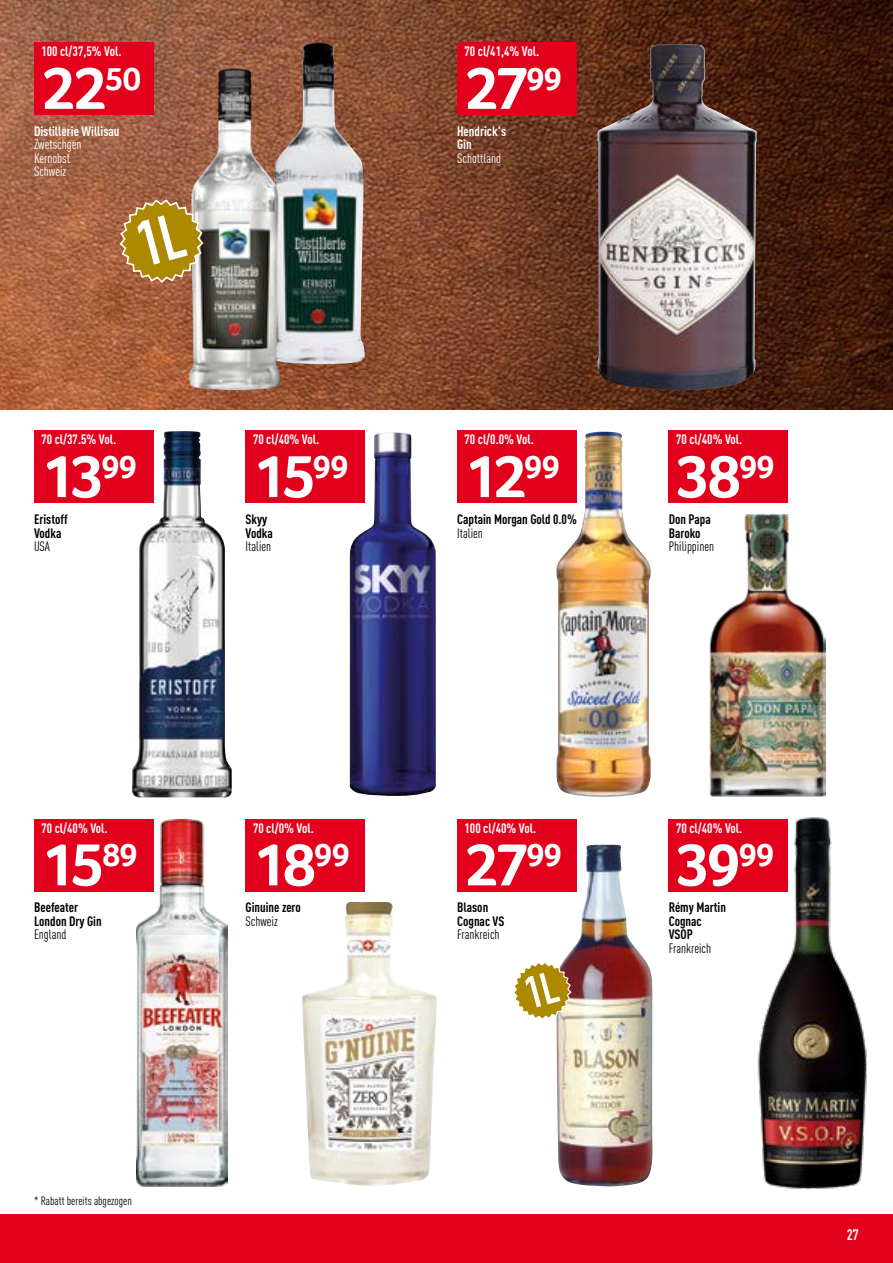
<style>
.page{position:relative;width:893px;height:1263px;background:#fff}
.page>*{position:absolute;margin:0;border:0;box-sizing:border-box;transform-origin:0 0}
.Preis_weiss{font:700 61.5px "Transgourmet";letter-spacing:-.06em;color:#fff}
.t1{font:700 condensed 15px "DINOT";color:#fff}
.Unit_weiss{font:700 condensed 13.5px/13.5px "DINOT";color:#fff}
.t2{font:700 condensed 13.5px/13.5px "DINOT";color:#000}
.t3{font:condensed 13.5px "DINOT";color:#000}
.t4{font:condensed 13.5px "DINOT";color:#fff}
.t5{font:condensed 12px "DINOT";color:#000}
</style>
<div class="page">
<img style="left:0;top:0;width:893px;height:409px">
<div style="left:0;top:1214px;width:893px;height:49px;background:#e3001d"></div>
<img style="left:274px;top:43px;width:91px;height:321px">
<img style="left:597px;top:44px;width:160px;height:346px">
<img style="left:132px;top:431px;width:100px;height:366px">
<img style="left:350px;top:432px;width:86px;height:364px">
<img style="left:556px;top:434px;width:95px;height:363px">
<img style="left:709px;top:514px;width:116px;height:283px">
<img style="left:137px;top:819px;width:90px;height:367px">
<img style="left:302px;top:902px;width:135px;height:284px">
<img style="left:556px;top:844px;width:97px;height:342px">
<img style="left:756px;top:817px;width:111px;height:372px">
<img style="left:189px;top:69px;width:91px;height:321px">
<div style="left:34px;top:43px;width:119px;height:72px;background:#e3001d"></div>
<div style="left:457px;top:43px;width:119px;height:72px;background:#e3001d"></div>
<div style="left:34px;top:431px;width:119px;height:72px;background:#e3001d"></div>
<div style="left:246px;top:431px;width:119px;height:72px;background:#e3001d"></div>
<div style="left:457px;top:431px;width:119px;height:72px;background:#e3001d"></div>
<div style="left:669px;top:431px;width:119px;height:72px;background:#e3001d"></div>
<div style="left:34px;top:819px;width:119px;height:72px;background:#e3001d"></div>
<div style="left:246px;top:819px;width:119px;height:72px;background:#e3001d"></div>
<div style="left:457px;top:819px;width:119px;height:72px;background:#e3001d"></div>
<div style="left:669px;top:819px;width:119px;height:72px;background:#e3001d"></div>
<svg style="left:119px;top:198px;width:86px;height:86px;background:#af8a30"></svg>
<svg style="left:514px;top:961px;width:58px;height:60px"></svg>
<p class="Unit_weiss" style="left:41px;top:44px;width:82px">100 cl/37,5% Vol.</p>
<p class="Unit_weiss" style="left:465px;top:44px;width:76px">70 cl/41,4% Vol.</p>
<p class="Preis_weiss" style="left:42px;top:52px;width:101px">22<sup>50</sup></p>
<p class="Preis_weiss" style="left:465px;top:52px;width:99px">27<sup>99</sup></p>
<p class="Unit_weiss" style="left:34px;top:124px;width:87px">Distillerie Willisau</p>
<p class="t4" style="left:34px;top:137px;width:49px">Zwetschgen</p>
<p class="t4" style="left:34px;top:150px;width:38px">Kernobst</p>
<p class="t4" style="left:34px;top:164px;width:34px">Schweiz</p>
<p class="Unit_weiss" style="left:457px;top:124px;width:51px">Hendrick's<br>Gin</p>
<p class="t4" style="left:457px;top:150px;width:45px">Schottland</p>
<p class="Unit_weiss" style="left:41px;top:433px;width:76px">70 cl/37.5% Vol.</p>
<p class="Unit_weiss" style="left:253px;top:433px;width:68px">70 cl/40% Vol.</p>
<p class="Unit_weiss" style="left:465px;top:433px;width:71px">70 cl/0.0% Vol.</p>
<p class="Unit_weiss" style="left:676px;top:433px;width:68px">70 cl/40% Vol.</p>
<p class="Preis_weiss" style="left:42px;top:440px;width:97px">13<sup>99</sup></p>
<p class="Preis_weiss" style="left:253px;top:440px;width:97px">15<sup>99</sup></p>
<p class="Preis_weiss" style="left:465px;top:440px;width:97px">12<sup>99</sup></p>
<p class="Preis_weiss" style="left:676px;top:440px;width:100px">38<sup>99</sup></p>
<p class="t2" style="left:34px;top:512px;width:35px">Eristoff<br>Vodka</p>
<p class="t3" style="left:34px;top:538px;width:18px">USA</p>
<p class="t2" style="left:246px;top:512px;width:29px">Skyy<br>Vodka</p>
<p class="t3" style="left:246px;top:538px;width:27px">Italien</p>
<p class="t2" style="left:457px;top:512px;width:121px">Captain Morgan Gold 0.0%</p>
<p class="t3" style="left:457px;top:525px;width:27px">Italien</p>
<p class="t2" style="left:669px;top:512px;width:44px">Don Papa<br>Baroko</p>
<p class="t3" style="left:669px;top:538px;width:47px">Philippinen</p>
<p class="Unit_weiss" style="left:41px;top:821px;width:68px">70 cl/40% Vol.</p>
<p class="Unit_weiss" style="left:253px;top:821px;width:62px">70 cl/0% Vol.</p>
<p class="Unit_weiss" style="left:465px;top:821px;width:73px">100 cl/40% Vol.</p>
<p class="Unit_weiss" style="left:676px;top:821px;width:68px">70 cl/40% Vol.</p>
<p class="Preis_weiss" style="left:42px;top:828px;width:98px">15<sup>89</sup></p>
<p class="Preis_weiss" style="left:253px;top:828px;width:98px">18<sup>99</sup></p>
<p class="Preis_weiss" style="left:465px;top:828px;width:99px">27<sup>99</sup></p>
<p class="Preis_weiss" style="left:676px;top:828px;width:100px">39<sup>99</sup></p>
<p class="t2" style="left:34px;top:900px;width:69px">Beefeater<br>London Dry Gin</p>
<p class="t3" style="left:34px;top:927px;width:34px">England</p>
<p class="t2" style="left:246px;top:900px;width:57px">Ginuine zero</p>
<p class="t3" style="left:246px;top:913px;width:34px">Schweiz</p>
<p class="t2" style="left:457px;top:900px;width:49px">Blason<br>Cognac VS</p>
<p class="t3" style="left:457px;top:927px;width:44px">Frankreich</p>
<p class="t2" style="left:669px;top:900px;width:59px">Rémy Martin<br>Cognac<br>VSOP</p>
<p class="t3" style="left:669px;top:940px;width:44px">Frankreich</p>
<p class="t5" style="left:34px;top:1194px;width:99px">* Rabatt bereits abgezogen</p>
<p class="t1" style="left:847px;top:1226px;width:14px">27</p>
</div>
